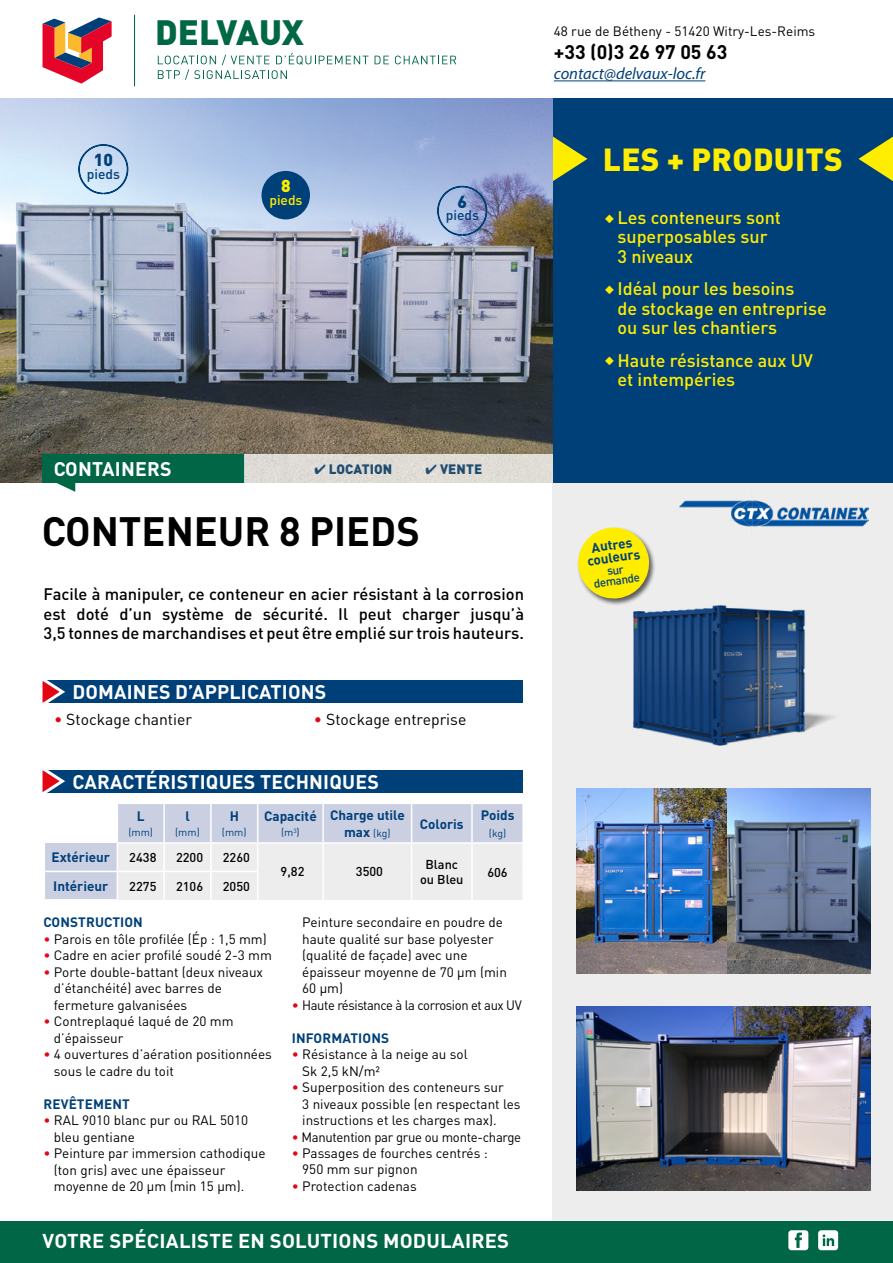
<style>
.page{position:relative;width:893px;height:1263px;background:#fff}
.page>*{position:absolute;margin:0;border:0;box-sizing:border-box;transform-origin:0 0}
.t1{font:700 40.5px "DINOT";color:#000}
.t2{font:900 34.8px "DINOT";color:#006745}
.t3{font:900 31.5px "DINOT";letter-spacing:.01em;color:#ffed00}
.t4{font:700 19.8px "DINOT";letter-spacing:.01em;color:#fff}
.t5{font:700 19.5px "DINOT";letter-spacing:.01em;color:#fff}
.t6{font:700 19.5px "DINOT";color:#000}
.t7{font:500 18px/19.5px "DINOT";color:#ffed00}
.t8{font:900 17.25px "DINOT";color:#004079}
.t9{font:900 17.25px "DINOT";color:#ffed00}
.t10{font:500 16.5px/19.5px "DINOT";color:#000;text-align:justify}
.t11{font:italic 16.5px "Myriad Pro";color:#004079}
.t12{font:15.75px "DINOT";color:#000}
.t13{font:500 13.8px "DINOT";color:#004079}
.t14{font:500 13.8px "DINOT";color:#ffed00}
.t15{font:13.5px/16.5px "DINOT";color:#000}
.t16{font:700 13.5px/12.6px "DINOT";color:#004079;text-align:center}
.t17{font:13.5px "DINOT";letter-spacing:-.03em;color:#000;scale:.96 1}
.t18{font:13.5px "DINOT";letter-spacing:-.02em;color:#000}
.t19{font:900 13.5px "DINOT";letter-spacing:.01em;color:#004079}
.t20{font:500 12.75px/15.3px "DINOT";color:#000;text-align:center}
.t21{font:500 12px/10.5px "DINOT";color:#004079;text-align:center}
.t22{font:10.5px "DINOT";color:#004079}
.s1{color:#e30613}
.s2{font-weight:700;font-size:13.5px}
</style>
<div class="page">
<div style="left:553px;top:421px;width:340px;height:842px;background:#ededed"></div>
<div style="left:0;top:99px;width:893px;height:384px;background:#004079"></div>
<div style="left:0;top:1221px;width:893px;height:42px;background:#006645"></div>
<svg style="left:553px;top:136px;width:34px;height:45px"></svg>
<svg style="left:858px;top:137px;width:35px;height:44px"></svg>
<svg style="left:43px;top:17px;width:69px;height:67px"></svg>
<hr style="left:134px;top:15px;width:1px;height:71px;background:#006745">
<svg style="left:375px;top:56px;width:14px;height:8px"></svg>
<svg style="left:395px;top:56px;width:61px;height:8px"></svg>
<svg style="left:158px;top:53px;width:210px;height:27px"></svg>
<hr style="left:554px;top:80px;width:151px;height:1px;background:#004079">
<svg style="left:45px;top:804px;width:477px;height:95px;background:#d1d5e5"></svg>
<hr style="left:117px;top:804px;width:1px;height:38px;background:#fff">
<hr style="left:163px;top:804px;width:2px;height:38px;background:#fff">
<hr style="left:210px;top:804px;width:2px;height:38px;background:#fff">
<hr style="left:257px;top:804px;width:1px;height:38px;background:#fff">
<hr style="left:322px;top:804px;width:2px;height:38px;background:#fff">
<hr style="left:411px;top:804px;width:1px;height:38px;background:#fff">
<hr style="left:471px;top:804px;width:2px;height:38px;background:#fff">
<hr style="left:117px;top:842px;width:47px;height:2px;background:#fff">
<hr style="left:164px;top:842px;width:47px;height:2px;background:#fff">
<hr style="left:211px;top:842px;width:47px;height:2px;background:#fff">
<hr style="left:258px;top:842px;width:65px;height:2px;background:#fff">
<hr style="left:323px;top:842px;width:89px;height:2px;background:#fff">
<hr style="left:412px;top:842px;width:60px;height:2px;background:#fff">
<hr style="left:472px;top:842px;width:52px;height:2px;background:#fff">
<div style="left:117px;top:844px;width:405px;height:56px;background:#ededed"></div>
<hr style="left:471px;top:871px;width:2px;height:29px;background:#fff">
<hr style="left:210px;top:844px;width:2px;height:27px;background:#fff">
<hr style="left:210px;top:872px;width:2px;height:28px;background:#fff">
<hr style="left:44px;top:899px;width:74px;height:2px;background:#fff">
<hr style="left:44px;top:871px;width:73px;height:1px;background:#fff">
<img style="left:0;top:99px;width:552px;height:384px">
<div style="left:43px;top:770px;width:480px;height:22px;background:#004079"></div>
<svg style="left:42px;top:770px;width:26px;height:23px"></svg>
<svg style="left:57px;top:483px;width:18px;height:9px"></svg>
<div style="left:43px;top:454px;width:202px;height:29px;background:#006645"></div>
<div style="left:244px;top:454px;width:309px;height:29px;background:#dfdcd6"></div>
<svg style="left:788px;top:1230px;width:20px;height:20px"></svg>
<div style="left:43px;top:681px;width:480px;height:22px;background:#004079"></div>
<svg style="left:42px;top:680px;width:26px;height:23px"></svg>
<svg style="left:78px;top:144px;width:51px;height:51px;background:#b7cfe7"></svg>
<div style="left:261px;top:171px;width:49px;height:48px;background:#004079;border-radius:50%"></div>
<svg style="left:437px;top:186px;width:50px;height:50px;background:#90a3cd"></svg>
<img style="left:576px;top:789px;width:295px;height:184px">
<img style="left:576px;top:1006px;width:295px;height:185px">
<img style="left:633px;top:605px;width:201px;height:141px">
<img style="left:680px;top:500px;width:189px;height:27px">
<div style="left:577px;top:527px;width:79px;height:78px;background:#000;opacity:.6"></div>
<svg style="left:577px;top:527px;width:74px;height:74px"></svg>
<svg style="left:818px;top:1230px;width:20px;height:20px"></svg>
<h2 class="t2" style="left:155px;top:9px;width:150px">DELVAUX</h2>
<p class="t8" style="left:94px;top:148px;width:21px">10</p>
<p class="t13" style="left:87px;top:164px;width:35px">pieds</p>
<p class="t9" style="left:281px;top:174px;width:11px">8</p>
<p class="t14" style="left:269px;top:190px;width:35px">pieds</p>
<p class="t8" style="left:458px;top:190px;width:11px">6</p>
<p class="t13" style="left:446px;top:206px;width:35px">pieds</p>
<h3 class="t5" style="left:54px;top:456px;width:119px">CONTAINERS</h3>
<p class="t19" style="left:314px;top:459px;width:80px">✔ LOCATION</p>
<p class="t19" style="left:425px;top:459px;width:59px">✔ VENTE</p>
<h1 class="t1" style="left:42px;top:505px;width:379px">CONTENEUR 8 PIEDS</h1>
<p class="t10" style="left:44px;top:584px;width:482px">Facile à manipuler, ce conteneur en acier résistant à la corrosion est doté d’un système de sécurité. Il peut charger jusqu’à 3,5 tonnes de marchandises et peut être emplié sur trois hauteurs.</p>
<h3 class="t5" style="left:72px;top:679px;width:256px">DOMAINES D’APPLICATIONS</h3>
<p class="t12" style="left:54px;top:708px;width:140px"><span class="s1">•</span> Stockage chantier</p>
<p class="t12" style="left:314px;top:708px;width:154px"><span class="s1">•</span> Stockage entreprise</p>
<h3 class="t5" style="left:72px;top:769px;width:308px">CARACTÉRISTIQUES TECHNIQUES</h3>
<p class="t16" style="left:137px;top:810px;width:9px">L</p>
<p class="t22" style="left:128px;top:825px;width:26px">(mm)</p>
<p class="t16" style="left:185px;top:810px;width:6px">l</p>
<p class="t22" style="left:175px;top:825px;width:26px">(mm)</p>
<p class="t16" style="left:230px;top:810px;width:11px">H</p>
<p class="t22" style="left:222px;top:825px;width:26px">(mm)</p>
<p class="t16" style="left:264px;top:810px;width:54px">Capacité</p>
<p class="t22" style="left:281px;top:825px;width:20px">(m<sup>3</sup>)</p>
<p class="t16" style="left:330px;top:809px;width:76px">Charge utile</p>
<p class="t22" style="left:344px;top:826px;width:48px"><span class="s2">max</span> (kg)</p>
<p class="t16" style="left:420px;top:817px;width:45px">Coloris</p>
<p class="t16" style="left:481px;top:808px;width:35px">Poids</p>
<p class="t22" style="left:489px;top:826px;width:19px">(kg)</p>
<p class="t16" style="left:52px;top:851px;width:60px">Extérieur</p>
<p class="t20" style="left:129px;top:849px;width:29px">2438</p>
<p class="t20" style="left:176px;top:849px;width:29px">2200</p>
<p class="t20" style="left:223px;top:849px;width:29px">2260</p>
<p class="t16" style="left:53px;top:879px;width:57px">Intérieur</p>
<p class="t20" style="left:129px;top:878px;width:29px">2275</p>
<p class="t20" style="left:176px;top:878px;width:29px">2106</p>
<p class="t20" style="left:223px;top:878px;width:29px">2050</p>
<p class="t16" style="left:43px;top:915px;width:101px">CONSTRUCTION</p>
<p class="t15" style="left:43px;top:930px;width:225px"><span class="s1">•</span> Parois en tôle profilée (Ép : 1,5 mm)</p>
<p class="t15" style="left:43px;top:946px;width:230px"><span class="s1">•</span> Cadre en acier profilé soudé 2-3 mm</p>
<p class="t15" style="left:54px;top:963px;width:211px;text-indent:-11px"><span class="s1">•</span> Porte double-battant (deux niveaux d’étanchéité) avec barres de fermeture galvanisées</p>
<p class="t15" style="left:54px;top:1012px;width:181px;text-indent:-11px"><span class="s1">•</span> Contreplaqué laqué de 20 mm d’épaisseur</p>
<p class="t15" style="left:54px;top:1045px;width:220px;text-indent:-11px"><span class="s1">•</span> 4 ouvertures d’aération positionnées sous le cadre du toit</p>
<p class="t16" style="left:43px;top:1097px;width:88px">REVÊTEMENT</p>
<p class="t15" style="left:54px;top:1111px;width:196px;text-indent:-11px"><span class="s1">•</span> RAL 9010 blanc pur ou RAL 5010 bleu gentiane</p>
<p class="t15" style="left:54px;top:1144px;width:213px;text-indent:-11px"><span class="s1">•</span> Peinture par immersion cathodique (ton gris) avec une épaisseur moyenne de 20 µm (min 15 µm).</p>
<p class="t20" style="left:281px;top:863px;width:25px">9,82</p>
<p class="t20" style="left:356px;top:863px;width:29px">3500</p>
<p class="t20" style="left:420px;top:856px;width:45px">Blanc ou Bleu</p>
<p class="t20" style="left:487px;top:864px;width:22px">606</p>
<p class="t15" style="left:302px;top:913px;width:206px">Peinture secondaire en poudre de haute qualité sur base polyester (qualité de façade) avec une épaisseur moyenne de 70 µm (min<br>60 µm)</p>
<p class="t17" style="left:292px;top:995px;width:241px"><span class="s1">•</span> Haute résistance à la corrosion et aux UV</p>
<p class="t16" style="left:292px;top:1031px;width:99px">INFORMATIONS</p>
<p class="t15" style="left:302px;top:1045px;width:167px;text-indent:-11px"><span class="s1">•</span> Résistance à la neige au sol<br>Sk 2,5 kN/m²</p>
<p class="t15" style="left:302px;top:1078px;width:220px;text-indent:-11px"><span class="s1">•</span> Superposition des conteneurs sur<br>3 niveaux possible (en respectant les instructions et les charges max).</p>
<p class="t18" style="left:292px;top:1127px;width:231px"><span class="s1">•</span> Manutention par grue ou monte-charge</p>
<p class="t15" style="left:302px;top:1145px;width:187px;text-indent:-11px"><span class="s1">•</span> Passages de fourches centrés :<br>950 mm sur pignon</p>
<p class="t15" style="left:292px;top:1177px;width:127px"><span class="s1">•</span> Protection cadenas</p>
<h3 class="t4" style="left:43px;top:1228px;width:468px">VOTRE SPÉCIALISTE EN SOLUTIONS MODULAIRES</h3>
<p class="t15" style="left:554px;top:22px;width:263px">48 rue de Bétheny - 51420 Witry-Les-Reims</p>
<h3 class="t6" style="left:554px;top:40px;width:175px">+33 (0)3 26 97 05 63</h3>
<p class="t11" style="left:554px;top:64px;width:153px">contact@delvaux-loc.fr</p>
<h3 class="t3" style="left:603px;top:138px;width:242px">LES + PRODUITS</h3>
<h3 class="t7" style="left:617px;top:207px;width:165px;text-indent:-13px">◆ Les conteneurs sont superposables sur<br>3 niveaux</h3>
<h3 class="t7" style="left:617px;top:278px;width:211px;text-indent:-13px">◆ Idéal pour les besoins<br>de stockage en entreprise ou sur les chantiers</h3>
<h3 class="t7" style="left:617px;top:349px;width:197px;text-indent:-13px">◆ Haute résistance aux UV et intempéries</h3>
<p class="t16" style="left:585px;top:542px;width:55px;rotate:-8deg">Autres couleurs</p>
<p class="t21" style="left:592px;top:567px;width:48px;rotate:-8deg">sur demande</p>
</div>
